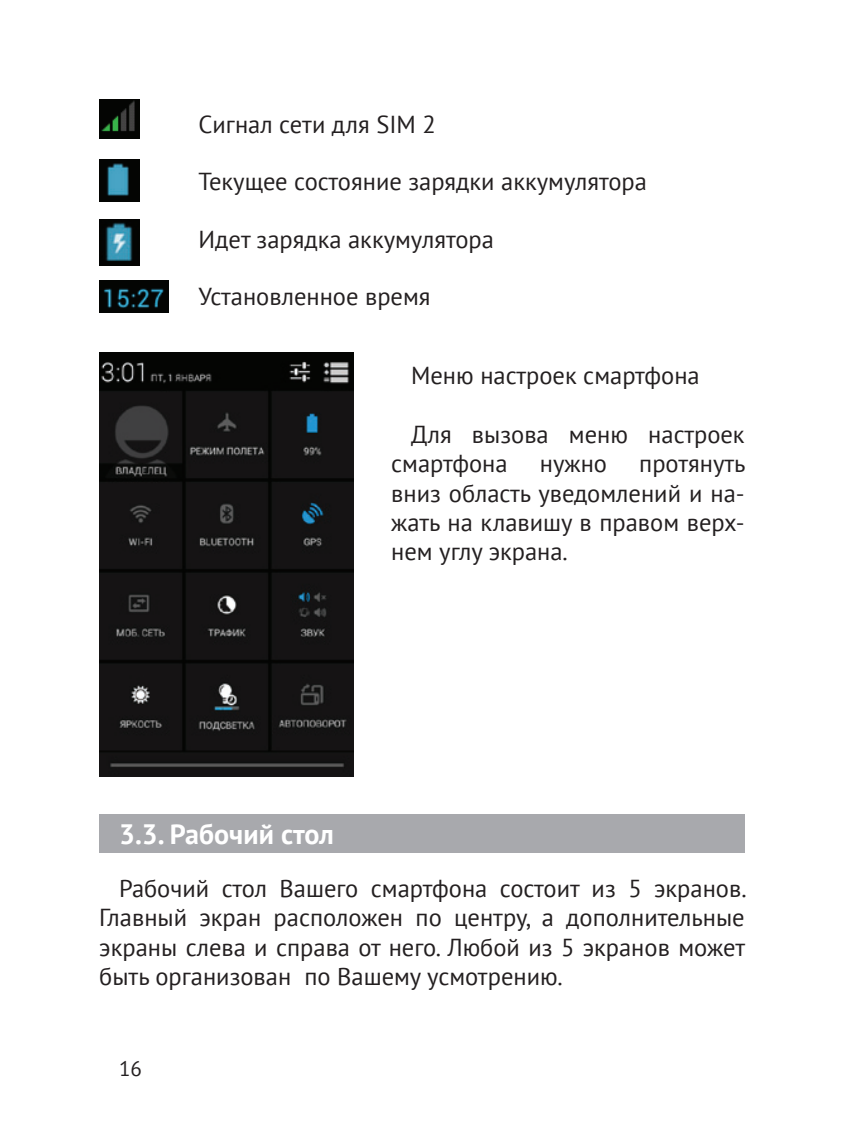
<style>
.page{position:relative;width:844px;height:1141px;background:#fff}
.page>*{position:absolute;margin:0;border:0;box-sizing:border-box;transform-origin:0 0}
.t1{font:700 28px "PT Sans";color:#fff}
.t2{font:24.5px/29.4px "PT Sans";color:#231f20;text-align:justify}
.t3{font:21px "PT Sans";color:#231f20}
</style>
<div class="page">
<div style="left:99px;top:814px;width:645px;height:38px;background:#a8a9ad"></div>
<img style="left:99px;top:99px;width:40px;height:40px">
<img style="left:99px;top:160px;width:40px;height:42px">
<img style="left:99px;top:220px;width:40px;height:46px">
<img style="left:99px;top:280px;width:70px;height:32px">
<img style="left:99px;top:352px;width:255px;height:424px">
<p class="t2" style="left:198px;top:109px;width:239px">Сигнал сети для SIM 2</p>
<p class="t2" style="left:198px;top:166px;width:450px">Текущее состояние зарядки аккумулятора</p>
<p class="t2" style="left:198px;top:224px;width:297px">Идет зарядка аккумулятора</p>
<p class="t2" style="left:198px;top:281px;width:233px">Установленное время</p>
<p class="t2" style="left:411px;top:360px;width:290px">Меню настроек смартфона</p>
<p class="t2" style="left:391px;top:419px;width:355px;text-indent:20px">Для вызова меню настроек смартфона</p>
<p class="t2" style="left:391px;top:448px;width:356px;text-indent:248px">протянуть вниз область уведомлений и на&shy;жать на клавишу в правом верх&shy;нем углу экрана.</p>
<p class="t2" style="left:539px;top:448px;width:69px">нужно</p>
<p class="t1" style="left:119px;top:816px;width:216px">3.3. Рабочий стол</p>
<p class="t2" style="left:99px;top:873px;width:648px;text-indent:20px">Рабочий стол Вашего смартфона состоит из 5 экранов.<br>Главный экран расположен по центру, а дополнительные экраны слева и справа от него. Любой из 5 экранов может быть организован по Вашему усмотрению.</p>
<p class="t3" style="left:119px;top:1055px;width:24px">16</p>
</div>
